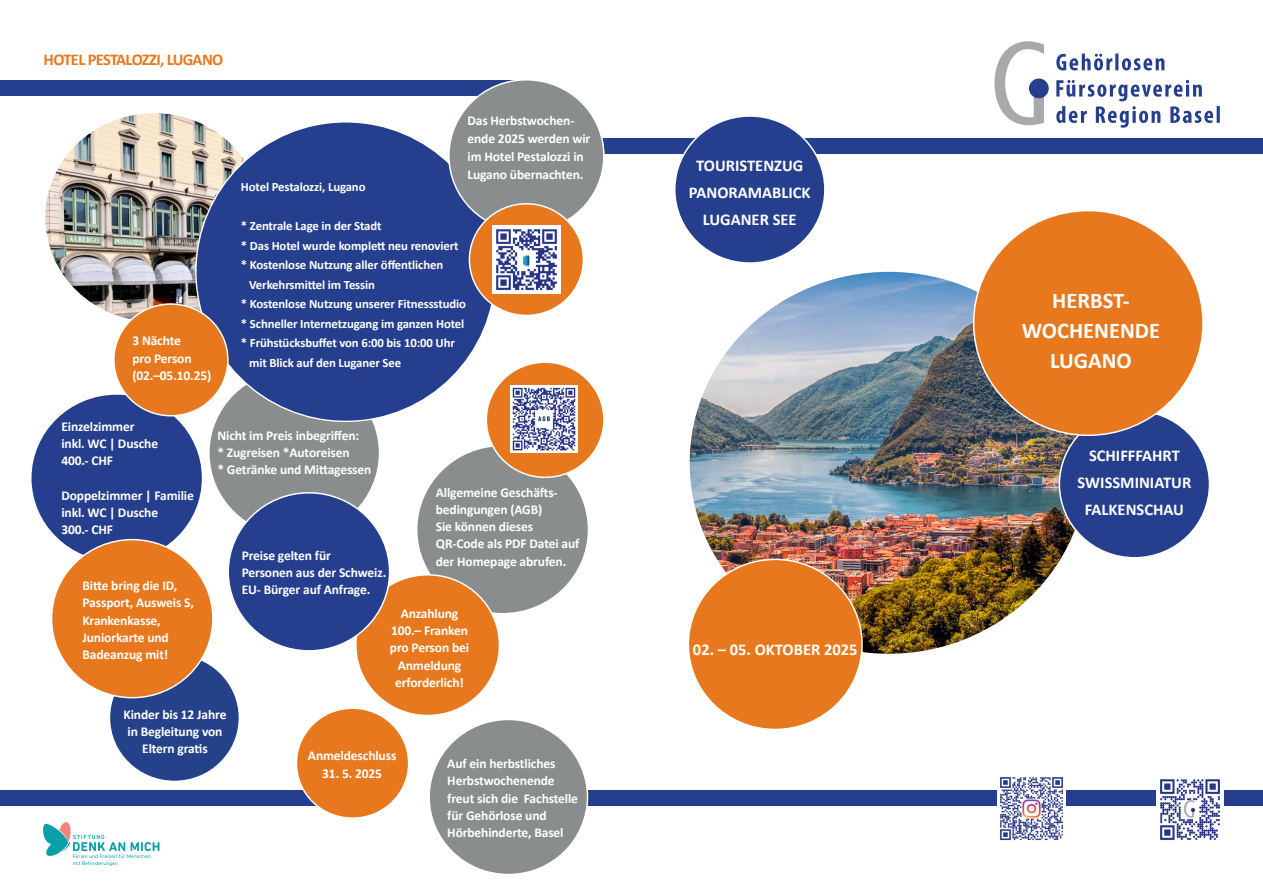
<style>
.page{position:relative;width:1263px;height:893px;background:#fff}
.page>*{position:absolute;margin:0;border:0;box-sizing:border-box;transform-origin:0 0}
.t1{font:700 22.5px "Calibri";color:#fff}
.t2{font:700 16.5px "Calibri";color:#fff}
.t3{font:700 16.5px "Calibri";letter-spacing:-.04em;color:#e7781e}
.t4{font:700 13.5px/18px "Calibri";letter-spacing:-.01em;color:#fff}
.t5{font:700 12.75px "Calibri";letter-spacing:-.01em;color:#fff}
</style>
<div class="page">
<img style="left:691px;top:273px;width:387px;height:379px">
<div style="left:574px;top:790px;width:689px;height:16px;background:#253f8e"></div>
<div style="left:209px;top:369px;width:170px;height:168px;background:#8a8d8e;border-radius:50%"></div>
<div style="left:31px;top:394px;width:172px;height:168px;background:#253f8e;border-radius:50%"></div>
<svg style="left:43px;top:822px;width:116px;height:44px"></svg>
<div style="left:601px;top:139px;width:662px;height:15px;background:#253f8e"></div>
<svg style="left:994px;top:41px;width:50px;height:84px"></svg>
<div style="left:1029px;top:79px;width:20px;height:19px;background:#253f8e;border-radius:50%"></div>
<svg style="left:1056px;top:54px;width:108px;height:16px"></svg>
<svg style="left:1056px;top:80px;width:164px;height:48px"></svg>
<div style="left:0;top:81px;width:534px;height:15px;background:#253f8e"></div>
<div style="left:0;top:790px;width:337px;height:16px;background:#253f8e"></div>
<img style="left:47px;top:114px;width:198px;height:206px">
<div style="left:196px;top:122px;width:299px;height:299px;background:#253f8e;border-radius:50%"></div>
<div style="left:429px;top:719px;width:158px;height:155px;background:#8a8d8e;border-radius:50%"></div>
<div style="left:449px;top:80px;width:155px;height:152px;background:#8a8d8e;border-radius:50%"></div>
<img style="left:998px;top:777px;width:67px;height:64px">
<div style="left:114px;top:304px;width:114px;height:112px;background:#e7781e;border-radius:50%"></div>
<div style="left:113px;top:303px;width:116px;height:113px;border:2px solid #fff;border-radius:50%"></div>
<div style="left:296px;top:708px;width:113px;height:110px;background:#e7781e;border-radius:50%"></div>
<div style="left:296px;top:707px;width:113px;height:112px;border:2px solid #fff;border-radius:50%"></div>
<div style="left:109px;top:654px;width:130px;height:127px;background:#24418a;border-radius:50%"></div>
<img style="left:1156px;top:779px;width:67px;height:61px">
<div style="left:417px;top:445px;width:171px;height:169px;background:#8a8d8e;border-radius:50%"></div>
<div style="left:486px;top:362px;width:118px;height:115px;background:#e7781e;border-radius:50%"></div>
<div style="left:486px;top:361px;width:119px;height:117px;border:2px solid #fff;border-radius:50%"></div>
<img style="left:511px;top:386px;width:67px;height:67px">
<div style="left:675px;top:116px;width:150px;height:147px;background:#253f8e;border-radius:50%"></div>
<div style="left:469px;top:204px;width:114px;height:111px;background:#e7781e;border-radius:50%"></div>
<div style="left:469px;top:203px;width:115px;height:113px;border:2px solid #fff;border-radius:50%"></div>
<img style="left:493px;top:226px;width:67px;height:67px">
<div style="left:356px;top:575px;width:143px;height:140px;background:#e7781e;border-radius:50%"></div>
<div style="left:1059px;top:411px;width:150px;height:147px;background:#253f8e;border-radius:50%"></div>
<div style="left:688px;top:559px;width:174px;height:170px;background:#e7781e;border-radius:50%"></div>
<div style="left:974px;top:211px;width:229px;height:224px;background:#e7781e;border-radius:50%"></div>
<div style="left:52px;top:540px;width:161px;height:158px;background:#e7781e;border-radius:50%"></div>
<div style="left:228px;top:493px;width:162px;height:158px;background:#253f8e;border-radius:50%"></div>
<p class="t3" style="left:44px;top:48px;width:181px">HOTEL PESTALOZZI, LUGANO</p>
<p class="t4" style="left:132px;top:331px;width:50px">3 Nächte</p>
<p class="t4" style="left:132px;top:349px;width:61px">pro Person</p>
<p class="t4" style="left:132px;top:366px;width:80px">(02.–05.10.25)</p>
<p class="t4" style="left:467px;top:111px;width:108px">Das Herbstwochen-</p>
<p class="t4" style="left:467px;top:129px;width:124px">ende 2025 werden wir im Hotel Pestalozzi in<br>Lugano übernachten.</p>
<p class="t5" style="left:241px;top:178px;width:126px">Hotel Pestalozzi, Lugano</p>
<p class="t5" style="left:241px;top:217px;width:142px">* Zentrale Lage in der Stadt</p>
<p class="t5" style="left:241px;top:237px;width:219px">* Das Hotel wurde komplett neu renoviert</p>
<p class="t5" style="left:241px;top:256px;width:204px">* Kostenlose Nutzung aller öffentlichen</p>
<p class="t5" style="left:249px;top:276px;width:127px">Verkehrsmittel im Tessin</p>
<p class="t5" style="left:241px;top:295px;width:227px">* Kostenlose Nutzung unserer Fitnessstudio</p>
<p class="t5" style="left:241px;top:315px;width:225px">* Schneller Internetzugang im ganzen Hotel</p>
<p class="t5" style="left:241px;top:334px;width:215px">* Frühstücksbuffet von 6:00 bis 10:00 Uhr</p>
<p class="t5" style="left:249px;top:354px;width:153px">mit Blick auf den Luganer See</p>
<p class="t4" style="left:61px;top:417px;width:75px">Einzelzimmer</p>
<p class="t4" style="left:61px;top:434px;width:98px">inkl. WC | Dusche</p>
<p class="t4" style="left:61px;top:451px;width:53px">400.- CHF</p>
<p class="t4" style="left:61px;top:486px;width:134px">Doppelzimmer | Familie</p>
<p class="t4" style="left:61px;top:503px;width:98px">inkl. WC | Dusche</p>
<p class="t4" style="left:61px;top:520px;width:53px">300.- CHF</p>
<p class="t4" style="left:83px;top:576px;width:96px">Bitte bring die ID,</p>
<p class="t4" style="left:83px;top:593px;width:113px">Passport, Ausweis S,</p>
<p class="t4" style="left:83px;top:611px;width:80px">Krankenkasse,</p>
<p class="t4" style="left:83px;top:628px;width:88px">Juniorkarte und</p>
<p class="t4" style="left:83px;top:645px;width:87px">Badeanzug mit!</p>
<p class="t4" style="left:217px;top:426px;width:143px">Nicht im Preis inbegriffen:</p>
<p class="t4" style="left:217px;top:443px;width:134px">* Zugreisen *Autoreisen</p>
<p class="t4" style="left:217px;top:460px;width:156px">* Getränke und Mittagessen</p>
<p class="t4" style="left:242px;top:546px;width:91px">Preise gelten für</p>
<p class="t4" style="left:242px;top:563px;width:146px">Personen aus der Schweiz.</p>
<p class="t4" style="left:242px;top:580px;width:130px">EU- Bürger auf Anfrage.</p>
<p class="t4" style="left:436px;top:483px;width:123px">Allgemeine Geschäfts-</p>
<p class="t4" style="left:436px;top:500px;width:108px">bedingungen (AGB)</p>
<p class="t4" style="left:436px;top:517px;width:99px">Sie können dieses</p>
<p class="t4" style="left:436px;top:535px;width:145px;line-height:17.2px">QR-Code als PDF Datei auf der Homepage abrufen.</p>
<p class="t4" style="left:401px;top:604px;width:59px">Anzahlung</p>
<p class="t4" style="left:391px;top:621px;width:79px">100.– Franken</p>
<p class="t4" style="left:390px;top:638px;width:81px">pro Person bei</p>
<p class="t4" style="left:398px;top:656px;width:65px">Anmeldung</p>
<p class="t4" style="left:395px;top:673px;width:70px">erforderlich!</p>
<p class="t4" style="left:124px;top:705px;width:104px">Kinder bis 12 Jahre</p>
<p class="t4" style="left:127px;top:722px;width:97px;line-height:17.2px;text-align:center">in Begleitung von<br>Eltern gratis</p>
<p class="t4" style="left:308px;top:746px;width:90px">Anmeldeschluss</p>
<p class="t4" style="left:322px;top:764px;width:61px">31. 5. 2025</p>
<p class="t4" style="left:447px;top:754px;width:110px">Auf ein herbstliches</p>
<p class="t4" style="left:447px;top:771px;width:109px">Herbstwochenende</p>
<p class="t4" style="left:447px;top:789px;width:132px">freut sich die Fachstelle</p>
<p class="t4" style="left:447px;top:806px;width:101px">für Gehörlose und</p>
<p class="t4" style="left:447px;top:823px;width:118px">Hörbehinderte, Basel</p>
<p class="t2" style="left:696px;top:153px;width:109px">TOURISTENZUG</p>
<p class="t2" style="left:689px;top:180px;width:123px">PANORAMABLICK</p>
<p class="t2" style="left:703px;top:207px;width:95px">LUGANER SEE</p>
<p class="t2" style="left:693px;top:638px;width:166px">02. – 05. OKTOBER 2025</p>
<p class="t1" style="left:1052px;top:284px;width:79px">HERBST-</p>
<p class="t1" style="left:1022px;top:314px;width:140px">WOCHENENDE</p>
<p class="t1" style="left:1050px;top:344px;width:83px">LUGANO</p>
<p class="t2" style="left:1089px;top:444px;width:92px">SCHIFFFAHRT</p>
<p class="t2" style="left:1077px;top:471px;width:115px">SWISSMINIATUR</p>
<p class="t2" style="left:1085px;top:498px;width:100px">FALKENSCHAU</p>
</div>
